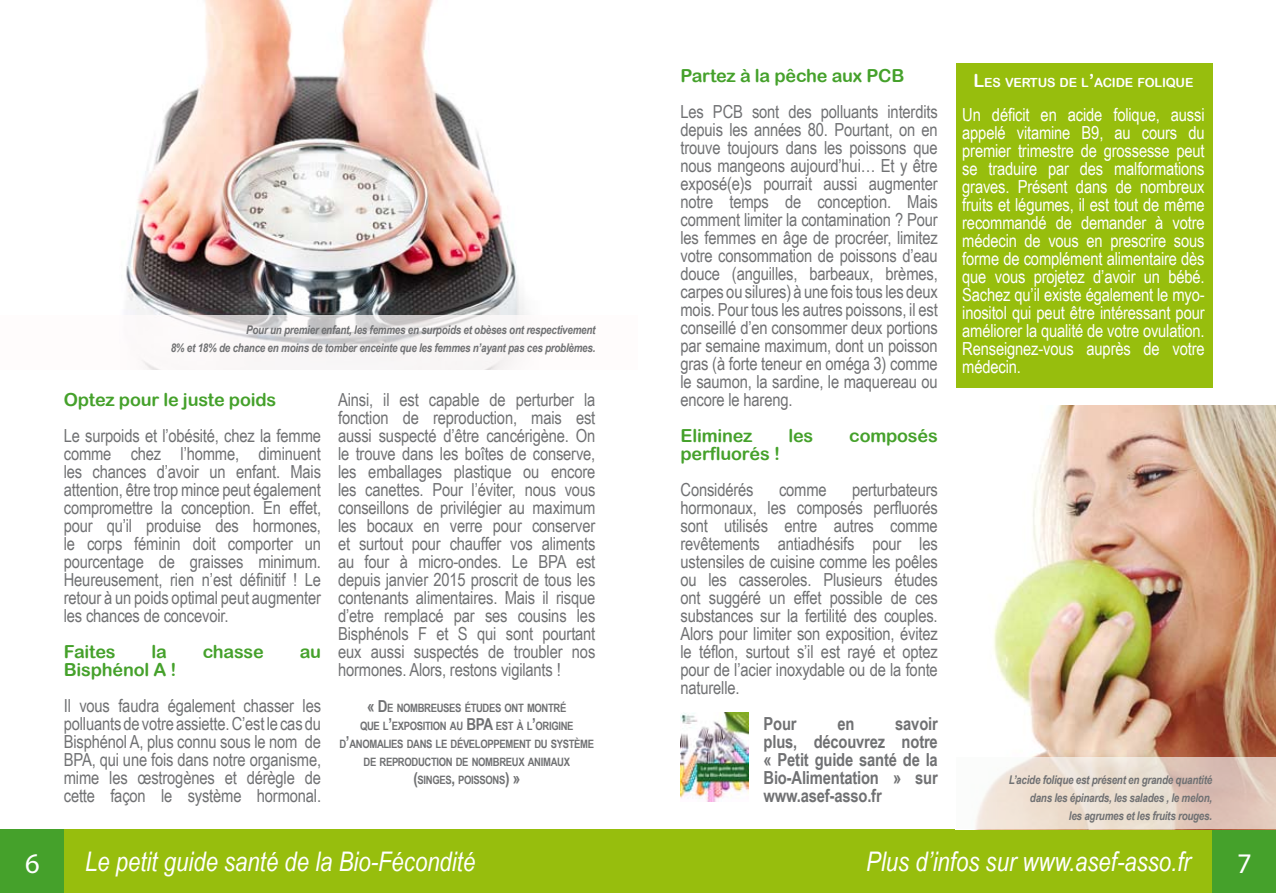
<style>
.page{position:relative;width:1276px;height:893px;background:#fff}
.page>*{position:absolute;margin:0;border:0;box-sizing:border-box;transform-origin:0 0}
.t1{font:28.5px "Myriad Pro";color:#fff}
.t2{font:italic 27px "Arial Narrow";color:#fff}
.t3{font:18px/18px "Arial Narrow";letter-spacing:-.01em;color:#707173;text-align:justify}
.t4{font:18px/18px "Arial Narrow";letter-spacing:-.01em;color:#fff;text-align:justify}
.t5{font:18px "Arial Rounded MT Bold";letter-spacing:-.01em;color:#45a12b}
.t6{font:700 18px/18px "Arial Narrow";letter-spacing:-.01em;color:#707173;text-align:justify}
.t7{font:12.6px "Arial Rounded MT Bold";letter-spacing:-.015em;color:#fff}
.t8{font:italic 700 12px/18px "Arial Narrow";letter-spacing:-.02em;color:#707173;text-align:right}
.t9{font:700 11.55px/18px "Arial Narrow";letter-spacing:-.03em;color:#707173;text-align:center}
.s1{font-size:16.5px}
.s2{font-size:18px}
</style>
<div class="page">
<div style="left:64px;top:829px;width:574px;height:64px;background:#97be0d"></div>
<div style="left:0;top:829px;width:64px;height:64px;background:#45a12b"></div>
<div style="left:638px;top:829px;width:574px;height:64px;background:#97be0d"></div>
<div style="left:1212px;top:829px;width:64px;height:64px;background:#45a12b"></div>
<img style="left:993px;top:406px;width:283px;height:352px">
<svg style="left:975px;top:758px;width:301px;height:71px;background:#e7d7cb"></svg>
<img style="left:126px;top:0;width:401px;height:316px">
<div style="left:0;top:316px;width:638px;height:54px;background:#fffbfb"></div>
<img style="left:680px;top:712px;width:69px;height:90px">
<div style="left:956px;top:64px;width:256px;height:324px;background:#97be0d"></div>
<p class="t8" style="left:171px;top:320px;width:426px">Pour un premier enfant, les femmes en surpoids et obèses ont respectivement<br>8% et 18% de chance en moins de tomber enceinte que les femmes n’ayant pas ces problèmes.</p>
<p class="t5" style="left:64px;top:389px;width:214px">Optez pour le juste poids</p>
<p class="t3" style="left:64px;top:426px;width:259px">Le surpoids et l’obésité, chez la femme comme chez l’homme, diminuent les chances d’avoir un enfant. Mais attention, être trop mince peut également compromettre la conception. En effet, pour qu’il produise des hormones, le corps féminin doit comporter un pourcentage de graisses minimum.<br>Heureusement, rien n’est définitif ! Le retour à un poids optimal peut augmenter les chances de concevoir.</p>
<p class="t5" style="left:64px;top:641px;width:53px">Faites</p>
<p class="t5" style="left:151px;top:641px;width:17px">la</p>
<p class="t5" style="left:203px;top:641px;width:63px">chasse</p>
<p class="t5" style="left:300px;top:641px;width:23px">au</p>
<p class="t5" style="left:64px;top:659px;width:114px">Bisphénol A !</p>
<p class="t3" style="left:64px;top:696px;width:259px">Il vous faudra également chasser les polluants de votre assiette. C’est le cas du Bisphénol A, plus connu sous le nom de BPA, qui une fois dans notre organisme, mime les œstrogènes et dérègle de cette façon le système hormonal.</p>
<p class="t3" style="left:338px;top:390px;width:259px">Ainsi, il est capable de perturber la fonction de reproduction, mais est aussi suspecté d’être cancérigène. On le trouve dans les boîtes de conserve, les emballages plastique ou encore les canettes. Pour l’éviter, nous vous conseillons de privilégier au maximum les bocaux en verre pour conserver et surtout pour chauffer vos aliments au four à micro-ondes. Le BPA est depuis janvier 2015 proscrit de tous les contenants alimentaires. Mais il risque d’etre remplacé par ses cousins les Bisphénols F et S qui sont pourtant eux aussi suspectés de troubler nos hormones. Alors, restons vigilants !</p>
<p class="t9" style="left:339px;top:698px;width:256px"><span class="s1">« D</span>E NOMBREUSES ÉTUDES ONT MONTRÉ<br>QUE L<span class="s1">’</span>EXPOSITION AU <span class="s1">BPA</span> EST À L<span class="s1">’</span>ORIGINE D<span class="s1">’</span>ANOMALIES DANS LE DÉVELOPPEMENT DU SYSTÈME DE REPRODUCTION DE NOMBREUX ANIMAUX<br><span class="s1">(</span>SINGES<span class="s1">,</span> POISSONS<span class="s1">) »</span></p>
<p class="t5" style="left:680px;top:65px;width:225px">Partez à la pêche aux PCB</p>
<p class="t3" style="left:680px;top:102px;width:259px">Les PCB sont des polluants interdits depuis les années 80. Pourtant, on en trouve toujours dans les poissons que nous mangeons aujourd’hui… Et y être exposé(e)s pourrait aussi augmenter notre temps de conception. Mais comment limiter la contamination ? Pour les femmes en âge de procréer, limitez votre consommation de poissons d’eau douce (anguilles, barbeaux, brèmes, carpes ou silures) à une fois tous les deux mois. Pour tous les autres poissons, il est conseillé d’en consommer deux portions par semaine maximum, dont un poisson gras (à forte teneur en oméga 3) comme le saumon, la sardine, le maquereau ou encore le hareng.</p>
<p class="t5" style="left:680px;top:425px;width:74px">Eliminez</p>
<p class="t5" style="left:788px;top:425px;width:26px">les</p>
<p class="t5" style="left:849px;top:425px;width:90px">composés</p>
<p class="t5" style="left:680px;top:443px;width:101px">perfluorés !</p>
<p class="t3" style="left:680px;top:480px;width:75px">Considérés</p>
<p class="t3" style="left:779px;top:480px;width:49px">comme</p>
<p class="t3" style="left:680px;top:480px;width:259px;text-indent:172px">perturbateurs hormonaux, les composés perfluorés sont utilisés entre autres comme revêtements antiadhésifs pour les ustensiles de cuisine comme les poêles ou les casseroles. Plusieurs études ont suggéré un effet possible de ces substances sur la fertilité des couples.<br>Alors pour limiter son exposition, évitez le téflon, surtout s’il est rayé et optez pour de l’acier inoxydable ou de la fonte naturelle.</p>
<p class="t6" style="left:763px;top:714px;width:35px">Pour</p>
<p class="t6" style="left:837px;top:714px;width:19px">en</p>
<p class="t6" style="left:763px;top:714px;width:176px;text-indent:132px">savoir plus, découvrez notre « Petit guide santé de la Bio-Alimentation » sur www.asef-asso.fr</p>
<p class="t7" style="left:973px;top:75px;width:221px"><span class="s2">L</span>ES VERTUS DE L<span class="s2">’</span>ACIDE FOLIQUE</p>
<p class="t4" style="left:962px;top:105px;width:244px">Un déficit en acide folique, aussi appelé vitamine B9, au cours du premier trimestre de grossesse peut se traduire par des malformations graves. Présent dans de nombreux fruits et légumes, il est tout de même recommandé de demander à votre médecin de vous en prescrire sous forme de complément alimentaire dès que vous projetez d’avoir un bébé.<br>Sachez qu’il existe également le myo&shy;inositol qui peut être intéressant pour améliorer la qualité de votre ovulation.<br>Renseignez-vous auprès de votre médecin.</p>
<p class="t8" style="left:1008px;top:770px;width:205px">L’acide folique est présent en grande quantité dans les épinards, les salades , le melon,<br>les agrumes et les fruits rouges.</p>
<h1 class="t1" style="left:25px;top:845px;width:16px">6</h1>
<h2 class="t2" style="left:85px;top:843px;width:392px">Le petit guide santé de la Bio-Fécondité</h2>
<h2 class="t2" style="left:866px;top:843px;width:326px">Plus d’infos sur www.asef-asso.fr</h2>
<h1 class="t1" style="left:1237px;top:845px;width:16px">7</h1>
</div>
